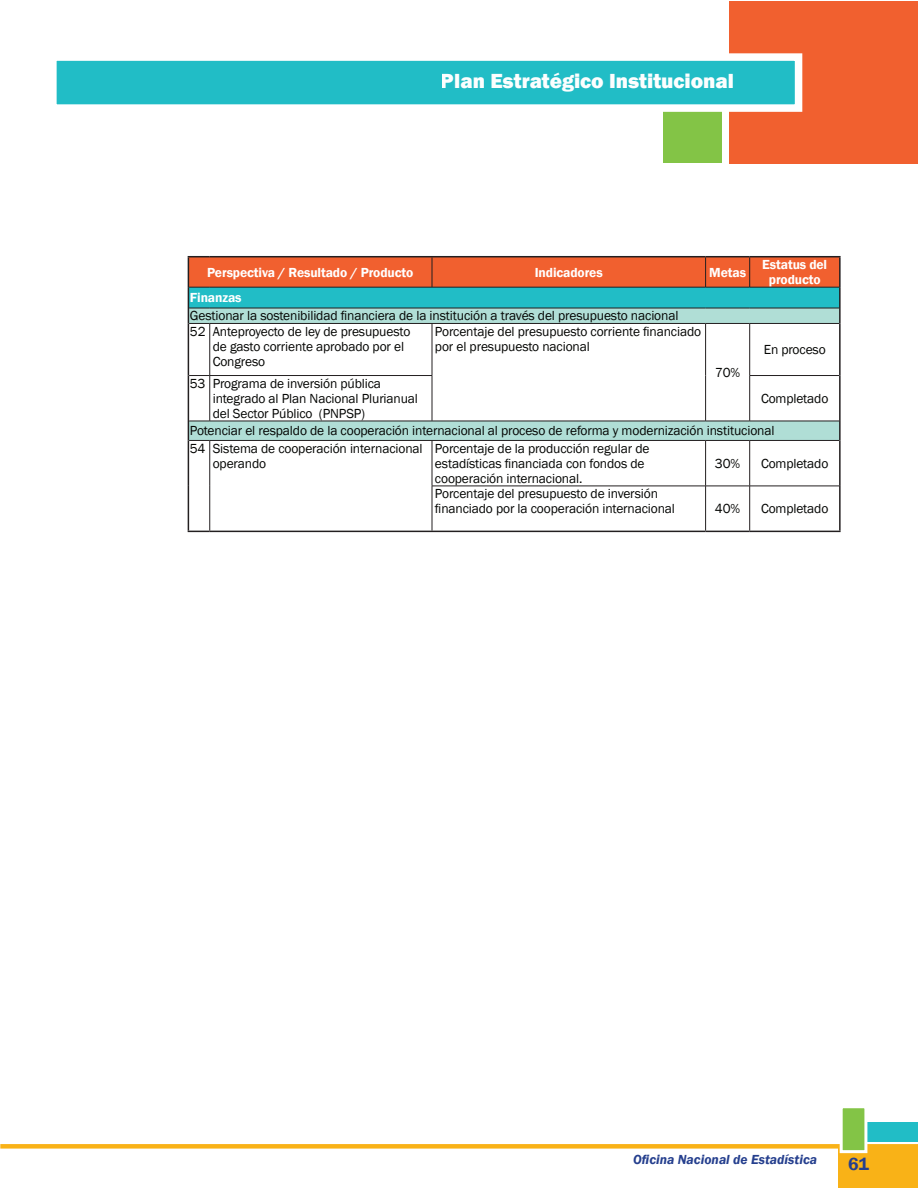
<style>
.page{position:relative;width:918px;height:1188px;background:#fff}
.page>*{position:absolute;margin:0;border:0;box-sizing:border-box;transform-origin:0 0}
.t1{font:800 21px "Franklin Gothic";color:#fff}
.t2{font:600 18px "Franklin Gothic";color:#253f8e}
.t3{font:13.5px/15px "Franklin Gothic";letter-spacing:-.01em;color:#040503}
.t4{font:600 13.5px/15px "Franklin Gothic";letter-spacing:-.01em;color:#fff;text-align:center}
.t5{font:italic 600 13.5px "Franklin Gothic";color:#253f8e}
</style>
<div class="page">
<div style="left:663px;top:82px;width:59px;height:81px;background:#83c446"></div>
<div style="left:0;top:1144px;width:918px;height:5px;background:#f9b217"></div>
<div style="left:839px;top:1147px;width:79px;height:41px;background:#f9b217"></div>
<div style="left:867px;top:1122px;width:51px;height:20px;background:#21bdc6"></div>
<div style="left:840px;top:1105px;width:27px;height:48px;background:#83c446;border:3px solid #fff"></div>
<div style="left:729px;top:1px;width:189px;height:163px;background:#f1602f"></div>
<div style="left:49px;top:53px;width:753px;height:59px;background:#21bdc6;border:8px solid #fff"></div>
<svg style="left:189px;top:324px;width:650px;height:116px"></svg>
<hr style="left:188px;top:323px;width:1px;height:53px;background:#231f20">
<hr style="left:839px;top:323px;width:2px;height:53px;background:#231f20">
<hr style="left:188px;top:376px;width:1px;height:45px;background:#231f20">
<hr style="left:839px;top:376px;width:2px;height:45px;background:#231f20">
<svg style="left:839px;top:421px;width:2px;height:19px"></svg>
<hr style="left:188px;top:440px;width:1px;height:46px;background:#231f20">
<hr style="left:188px;top:486px;width:1px;height:45px;background:#231f20">
<svg style="left:188px;top:531px;width:22px;height:1px"></svg>
<hr style="left:210px;top:531px;width:222px;height:1px;background:#231f20">
<hr style="left:839px;top:440px;width:2px;height:46px;background:#231f20">
<hr style="left:839px;top:486px;width:2px;height:45px;background:#231f20">
<hr style="left:432px;top:531px;width:274px;height:1px;background:#231f20">
<hr style="left:706px;top:531px;width:44px;height:1px;background:#231f20">
<hr style="left:750px;top:531px;width:91px;height:1px;background:#231f20">
<svg style="left:188px;top:256px;width:653px;height:68px;background:#99927e"></svg>
<hr style="left:210px;top:323px;width:222px;height:1px;background:#231f20">
<hr style="left:209px;top:324px;width:1px;height:51px;background:#231f20">
<hr style="left:432px;top:323px;width:274px;height:1px;background:#231f20">
<hr style="left:432px;top:324px;width:1px;height:51px;background:#231f20">
<hr style="left:706px;top:323px;width:44px;height:1px;background:#231f20">
<hr style="left:705px;top:324px;width:1px;height:52px;background:#231f20">
<hr style="left:705px;top:376px;width:1px;height:45px;background:#231f20">
<hr style="left:750px;top:323px;width:89px;height:1px;background:#231f20">
<hr style="left:749px;top:324px;width:1px;height:51px;background:#231f20">
<svg style="left:189px;top:375px;width:21px;height:1px"></svg>
<hr style="left:210px;top:375px;width:222px;height:1px;background:#231f20">
<hr style="left:209px;top:376px;width:1px;height:45px;background:#231f20">
<hr style="left:432px;top:376px;width:1px;height:45px;background:#231f20">
<hr style="left:750px;top:375px;width:89px;height:1px;background:#231f20">
<hr style="left:749px;top:376px;width:1px;height:45px;background:#231f20">
<hr style="left:210px;top:421px;width:222px;height:1px;background:#231f20">
<hr style="left:432px;top:421px;width:274px;height:1px;background:#231f20">
<hr style="left:706px;top:421px;width:44px;height:1px;background:#231f20">
<hr style="left:750px;top:421px;width:89px;height:1px;background:#231f20">
<svg style="left:188px;top:421px;width:22px;height:20px"></svg>
<hr style="left:210px;top:440px;width:222px;height:1px;background:#231f20">
<hr style="left:209px;top:441px;width:1px;height:45px;background:#231f20">
<hr style="left:209px;top:486px;width:1px;height:45px;background:#231f20">
<hr style="left:432px;top:440px;width:274px;height:1px;background:#231f20">
<hr style="left:432px;top:441px;width:1px;height:45px;background:#231f20">
<hr style="left:706px;top:440px;width:44px;height:1px;background:#231f20">
<hr style="left:705px;top:441px;width:1px;height:45px;background:#231f20">
<hr style="left:750px;top:440px;width:89px;height:1px;background:#231f20">
<hr style="left:749px;top:441px;width:1px;height:45px;background:#231f20">
<hr style="left:432px;top:486px;width:274px;height:1px;background:#231f20">
<hr style="left:432px;top:486px;width:1px;height:45px;background:#231f20">
<hr style="left:706px;top:486px;width:44px;height:1px;background:#231f20">
<hr style="left:705px;top:486px;width:1px;height:45px;background:#231f20">
<hr style="left:750px;top:486px;width:89px;height:1px;background:#231f20">
<hr style="left:749px;top:486px;width:1px;height:45px;background:#231f20">
<h1 class="t1" style="left:441px;top:68px;width:295px">Plan Estratégico Institucional</h1>
<p class="t4" style="left:207px;top:265px;width:208px">Perspectiva / Resultado / Producto</p>
<p class="t4" style="left:535px;top:265px;width:69px">Indicadores</p>
<p class="t4" style="left:709px;top:265px;width:38px">Metas</p>
<p class="t4" style="left:762px;top:257px;width:66px">Estatus del producto</p>
<p class="t4" style="left:190px;top:290px;width:53px">Finanzas</p>
<p class="t3" style="left:190px;top:309px;width:490px">Gestionar la sostenibilidad financiera de la institución a través del presupuesto nacional</p>
<p class="t3" style="left:190px;top:324px;width:222px">52 Anteproyecto de ley de presupuesto</p>
<p class="t3" style="left:213px;top:339px;width:193px">de gasto corriente aprobado por el</p>
<p class="t3" style="left:213px;top:354px;width:54px">Congreso</p>
<p class="t3" style="left:435px;top:324px;width:268px">Porcentaje del presupuesto corriente financiado por el presupuesto nacional</p>
<p class="t3" style="left:764px;top:343px;width:63px">En proceso</p>
<p class="t3" style="left:715px;top:365px;width:27px">70%</p>
<p class="t3" style="left:213px;top:376px;width:207px;text-indent:-23px">53 Programa de inversión pública integrado al Plan Nacional Plurianual del Sector Público (PNPSP)</p>
<p class="t3" style="left:761px;top:391px;width:69px">Completado</p>
<p class="t3" style="left:190px;top:423px;width:586px;line-height:17.4px">Potenciar el respaldo de la cooperación internacional al proceso de reforma y modernización institucional<br>54 Sistema de cooperación internacional</p>
<p class="t3" style="left:213px;top:456px;width:55px">operando</p>
<p class="t3" style="left:435px;top:441px;width:216px">Porcentaje de la producción regular de estadísticas financiada con fondos de cooperación internacional.</p>
<p class="t3" style="left:715px;top:456px;width:27px">30%</p>
<p class="t3" style="left:761px;top:456px;width:69px">Completado</p>
<p class="t3" style="left:435px;top:487px;width:242px">Porcentaje del presupuesto de inversión financiado por la cooperación internacional</p>
<p class="t3" style="left:715px;top:502px;width:27px">40%</p>
<p class="t3" style="left:761px;top:502px;width:69px">Completado</p>
<p class="t5" style="left:633px;top:1151px;width:185px">Oficina Nacional de Estadística</p>
<h2 class="t2" style="left:848px;top:1153px;width:22px">61</h2>
</div>
